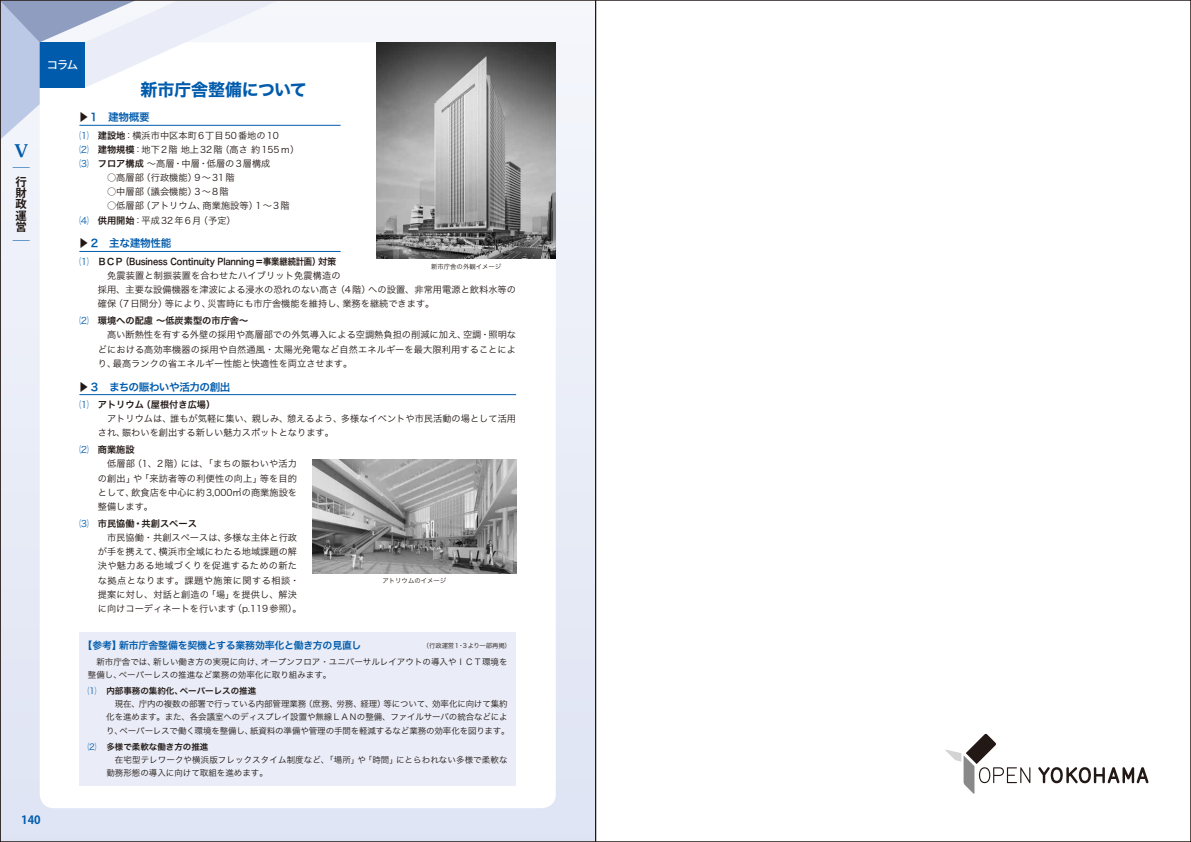
<style>
.page{position:relative;width:1191px;height:842px;background:#fff}
.page>*{position:absolute;margin:0;border:0;box-sizing:border-box;transform-origin:0 0}
.t1{font:17px "Hira Kaku Std N W7";letter-spacing:-.02em;color:#005bac}
.t2{font:800 17px/17.2px "Koz Min Pro";color:#005bac}
.t3{font:700 11.3px/11.3px "Koz Go Pro";color:#221815;text-align:justify}
.t4{font:500 11.3px "Koz Go Pro";color:#fff}
.t5{font:700 11.3px "Koz Go Pro";color:#005bac}
.t6{font:10.6px "Hira Kaku Pro W6";letter-spacing:-.04em;color:#005bac}
.t7{font:9.9px "Hira Kaku Pro W6";letter-spacing:-.025em;color:#005bac}
.t8{font:9.2px/14.2px "Hira Kaku Pro W3";color:#221815}
.t9{font:9.2px "Hira Kaku Pro W6";color:#221815}
.t10{font:9.2px "Hira Kaku Pro W6";letter-spacing:-.02em;color:#221815}
.t11{font:8.5px/13.1px "Hira Kaku Pro W3";color:#221815}
.t12{font:8.5px "Hira Kaku Pro W6";color:#221815}
.t13{font:6.4px "Hira Kaku Pro W3";color:#221815}
.t14{font:6.4px "Hira Kaku Pro W3";letter-spacing:-.02em;color:#221815}
.s1{color:#221815}
.s2{color:#005bac}
.s3{font-family:"Hira Kaku Pro W6"}
.s4{font-family:"Hira Kaku Pro W3";color:#005bac}
</style>
<div class="page">
<div style="left:0;top:0;width:595px;height:842px;background:linear-gradient(to bottom,#f5f7fb,#dfe4f3)"></div>
<svg style="left:40px;top:42px;width:516px;height:766px"></svg>
<svg style="left:2px;top:2px;width:352px;height:145px"></svg>
<svg style="left:945px;top:734px;width:85px;height:60px"></svg>
<svg style="left:1038px;top:767px;width:110px;height:16px"></svg>
<hr style="left:79px;top:125px;width:262px;height:1px;background:#005bac">
<hr style="left:79px;top:251px;width:262px;height:1px;background:#005bac">
<hr style="left:79px;top:394px;width:437px;height:1px;background:#005bac">
<img style="left:376px;top:43px;width:180px;height:216px">
<img style="left:313px;top:460px;width:203px;height:113px">
<div style="left:79px;top:632px;width:437px;height:153px;background:#eaedf7"></div>
<h1 class="t2" style="left:13px;top:141px;width:19px">Ⅴ｜</h1>
<p class="t3" style="left:16px;top:177px;width:13px">行財政運営</p>
<h1 class="t2" style="left:13px;top:232px;width:19px">｜</h1>
<p class="t4" style="left:47px;top:58px;width:33px">コラム</p>
<h1 class="t1" style="left:141px;top:76px;width:168px">新市庁舎整備について</h1>
<p class="t6" style="left:79px;top:108px;width:73px"><span class="s1">▶</span>１　建物概要</p>
<p class="t8" style="left:79px;top:127px;width:221px"><span class="s2">⑴</span> <span class="s3">建設地</span>：横浜市中区本町6丁目50番地の10<br><span class="s2">⑵</span> <span class="s3">建物規模</span>：地下2階地上32階（高さ約155ｍ）<br><span class="s2">⑶</span> <span class="s3">フロア構成</span>～高層・中層・低層の3層構成</p>
<p class="t8" style="left:107px;top:170px;width:129px">○高層部（行政機能）9～31階</p>
<p class="t8" style="left:107px;top:184px;width:123px">○中層部（議会機能）3～8階</p>
<p class="t8" style="left:79px;top:198px;width:212px;text-indent:28px">○低層部（アトリウム、商業施設等）1～3階<br><span class="s2">⑷</span> <span class="s3">供用開始</span>：平成32年6月（予定）</p>
<p class="t6" style="left:79px;top:234px;width:94px"><span class="s1">▶</span>２　主な建物性能</p>
<p class="t10" style="left:79px;top:253px;width:258px"><span class="s4">⑴</span> ＢＣＰ（Business Continuity Planning＝事業継続計画）対策</p>
<p class="t8" style="left:98px;top:268px;width:420px;text-indent:9px">免震装置と制振装置を合わせたハイブリット免震構造の<br>採用、主要な設備機器を津波による浸水の恐れのない高さ（4階）への設置、非常用電源と飲料水等の確保（7日間分）等により、災害時にも市庁舎機能を維持し、業務を継続できます。</p>
<p class="t9" style="left:79px;top:312px;width:170px"><span class="s4">⑵</span> 環境への配慮～低炭素型の市庁舎～</p>
<p class="t8" style="left:98px;top:327px;width:420px;text-align:justify">　高い断熱性を有する外壁の採用や高層部での外気導入による空調熱負担の削減に加え、空調・照明などにおける高効率機器の採用や自然通風・太陽光発電など自然エネルギーを最大限利用することにより、最高ランクの省エネルギー性能と快適性を両立させます。</p>
<p class="t6" style="left:79px;top:377px;width:153px"><span class="s1">▶</span>３　まちの賑わいや活力の創出</p>
<p class="t9" style="left:79px;top:396px;width:137px"><span class="s4">⑴</span> アトリウム（屋根付き広場）</p>
<p class="t8" style="left:98px;top:411px;width:420px">　アトリウムは、誰もが気軽に集い、親しみ、憩えるよう、多様なイベントや市民活動の場として活用され、賑わいを創出する新しい魅力スポットとなります。</p>
<p class="t9" style="left:79px;top:441px;width:57px"><span class="s4">⑵</span> 商業施設</p>
<p class="t8" style="left:98px;top:456px;width:201px;text-align:justify">　低層部（1、2階）には、「まちの賑わいや活力の創出」や「来訪者等の利便性の向上」等を目的として、飲食店を中心に約3,000㎡の商業施設を整備します。</p>
<p class="t9" style="left:79px;top:515px;width:119px"><span class="s4">⑶</span> 市民協働・共創スペース</p>
<p class="t8" style="left:98px;top:530px;width:205px">　市民協働・共創スペースは、多様な主体と行政が手を携えて、横浜市全域にわたる地域課題の解決や魅力ある地域づくりを促進するための新たな拠点となります。課題や施策に関する相談・提案に対し、対話と創造の「場」を提供し、解決に向けコーディネートを行います（p.119参照）。</p>
<p class="t13" style="left:431px;top:260px;width:72px">新市庁舎の外観イメージ</p>
<p class="t13" style="left:382px;top:575px;width:65px">アトリウムのイメージ</p>
<p class="t7" style="left:83px;top:636px;width:280px">【参考】新市庁舎整備を契機とする業務効率化と働き方の見直し</p>
<p class="t14" style="left:423px;top:640px;width:90px">（行政運営1・3より一部再掲）</p>
<p class="t11" style="left:88px;top:655px;width:421px;text-indent:9px">新市庁舎では、新しい働き方の実現に向け、オープンフロア・ユニバーサルレイアウトの導入やＩＣＴ環境を整備し、ペーパーレスの推進など業務の効率化に取り組みます。</p>
<p class="t12" style="left:88px;top:683px;width:170px"><span class="s4">⑴</span> 内部事務の集約化、ペーパーレスの推進</p>
<p class="t11" style="left:106px;top:697px;width:405px;text-indent:9px">現在、庁内の複数の部署で行っている内部管理業務（庶務、労務、経理）等について、効率化に向けて集約化を進めます。また、各会議室へのディスプレイ設置や無線ＬＡＮの整備、ファイルサーバの統合などにより、ペーパーレスで働く環境を整備し、紙資料の準備や管理の手間を軽減するなど業務の効率化を図ります。</p>
<p class="t12" style="left:88px;top:739px;width:122px"><span class="s4">⑵</span> 多様で柔軟な働き方の推進</p>
<p class="t11" style="left:106px;top:752px;width:403px">　在宅型テレワークや横浜版フレックスタイム制度など、「場所」や「時間」にとらわれない多様で柔軟な勤務形態の導入に向けて取組を進めます。</p>
<p class="t5" style="left:21px;top:812px;width:21px">140</p>
</div>
